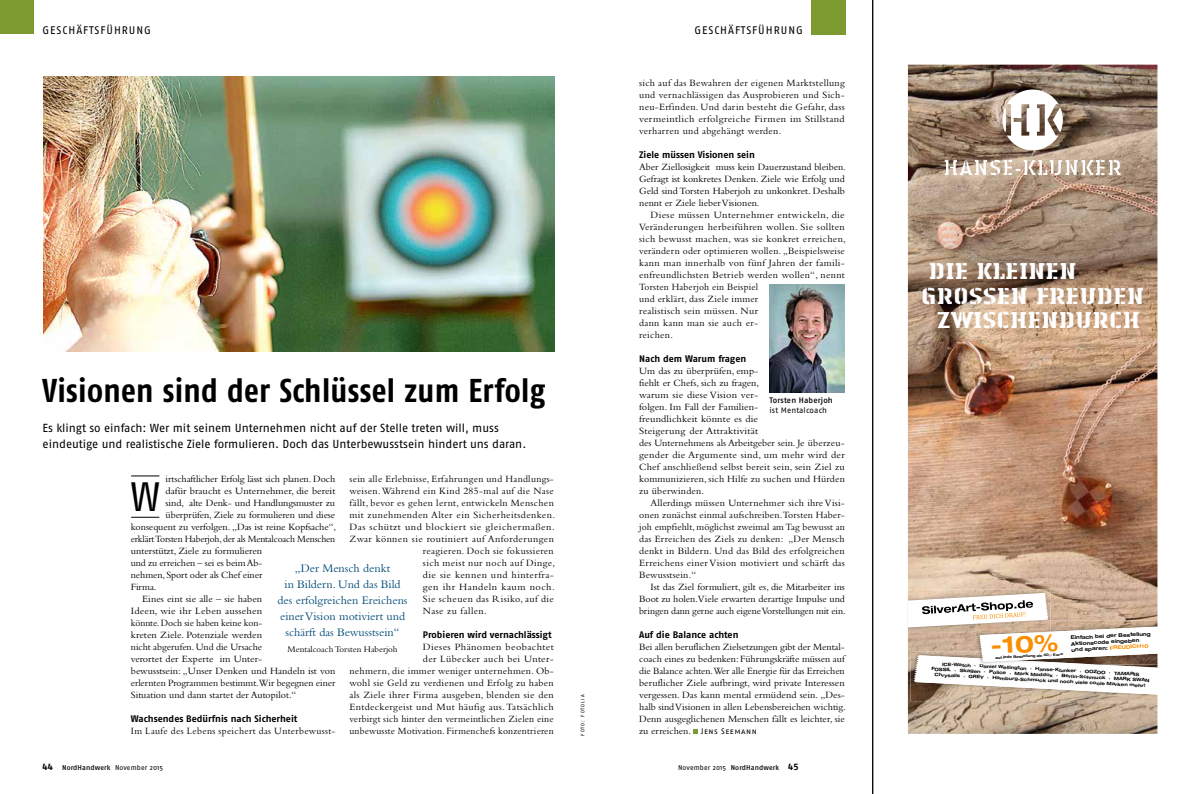
<style>
.page{position:relative;width:1191px;height:794px;background:#fff}
.page>*{position:absolute;margin:0;border:0;box-sizing:border-box;transform-origin:0 0}
.t1{font:41px "Fago Co";color:#000}
.t2{font:700 33px "Fago Co";letter-spacing:.01em;color:#000}
.t3{font:800 23.9px "LT Authentic Stencil";color:#fff}
.t4{font:700 expanded 23.4px "Helvetica Neue";color:#f98e00}
.t5{font:12px/16px "Bembo Std";color:#004c78;text-align:center}
.t6{font:11.7px/16px "Fago No";letter-spacing:-.005em;color:#000}
.t7{font:11px "Fago No";letter-spacing:.09em;color:#000}
.t8{font:10px/12px "Bembo Std";letter-spacing:.02em;color:#000;text-align:justify}
.t9{font:10px/12px "Bembo Std";letter-spacing:.02em;color:#000;text-align:right;scale:1.04 1}
.t10{font:10px "Bembo Std";letter-spacing:.04em;color:#000}
.t11{font:10px "Bembo Std";letter-spacing:-.01em;color:#000}
.t12{font:10px "Bembo Std";letter-spacing:-.005em;color:#000}
.t13{font:10px "Bembo Std";letter-spacing:.045em;color:#000}
.t14{font:10px "Bembo Std";color:#000}
.t15{font:10px "Bembo Std";letter-spacing:-.02em;color:#000;scale:.96 1}
.t16{font:10px "Bembo Std";color:#000;scale:1.04 1}
.t17{font:700 9.5px "Fago No";color:#000}
.t18{font:9px "Bembo Std";color:#000}
.t19{font:9px "Fago No Bold Tf";color:#000}
.t20{font:8px "Fago No Med";letter-spacing:.015em;color:#000}
.t21{font:8px "Fago No";letter-spacing:.015em;color:#000}
.t22{font:7px "Fago No";letter-spacing:.015em;color:#000}
.t23{font:7px "Fago No Med";letter-spacing:.015em;color:#000}
.t24{font:700 expanded 5px/6px "Helvetica Neue";color:#000}
.t25{font:5px "Fago No";letter-spacing:.195em;color:#000}
.t26{font:700 expanded 4.6px/5.5px "Helvetica Neue";color:#000;text-align:center}
.t27{font:700 expanded 3.5px "Helvetica Neue";color:#000}
.s1{font-family:"Fago No Regular Caps";font-size:8px}
.s2{font-family:"Fago No"}
.s3{font-family:"Fago No Med"}
.s4{font-family:"Fago No Bold Tf";font-size:9px}
.s5{color:#f98e00}
</style>
<div class="page">
<div style="left:0;top:0;width:34px;height:34px;background:#7c9a30"></div>
<div style="left:811px;top:0;width:34px;height:34px;background:#7c9a30"></div>
<hr style="left:872px;top:0;width:1px;height:794px;background:#000">
<img style="left:908px;top:65px;width:249px;height:669px">
<svg style="left:944px;top:160px;width:176px;height:15px"></svg>
<svg style="left:1002px;top:89px;width:60px;height:61px"></svg>
<img style="left:910px;top:694px;width:247px;height:8px">
<img style="left:908px;top:589px;width:142px;height:4px">
<svg style="left:908px;top:593px;width:249px;height:101px"></svg>
<svg style="left:131px;top:475px;width:28px;height:1px"></svg>
<svg style="left:131px;top:517px;width:28px;height:1px"></svg>
<svg style="left:693px;top:729px;width:4px;height:5px"></svg>
<img style="left:44px;top:77px;width:510px;height:275px">
<img style="left:769px;top:285px;width:75px;height:108px">
<p class="t7" style="left:43px;top:24px;width:110px">GESCHÄFTSFÜHRUNG</p>
<h2 class="t2" style="left:43px;top:371px;width:504px">Visionen sind der Schlüssel zum Erfolg</h2>
<p class="t6" style="left:43px;top:420px;width:485px">Es klingt so einfach: Wer mit seinem Unternehmen nicht auf der Stelle treten will, muss eindeutige und realistische Ziele formulieren. Doch das Unterbewusstsein hindert uns daran.</p>
<p class="t11" style="left:166px;top:473px;width:171px">irtschaftlicher Erfolg lässt sich planen. Doch</p>
<p class="t16" style="left:166px;top:485px;width:165px">dafür braucht es Unternehmer, die bereit</p>
<p class="t12" style="left:166px;top:497px;width:171px">sind, alte Denk- und Handlungsmuster zu</p>
<p class="t11" style="left:166px;top:509px;width:171px">überprüfen, Ziele zu formulieren und diese</p>
<p class="t11" style="left:131px;top:521px;width:207px">konsequent zu verfolgen. „Das ist reine Kopfsache“,</p>
<p class="t15" style="left:131px;top:533px;width:214px">erklärt Torsten Haberjoh, der als Mentalcoach Menschen</p>
<p class="t12" style="left:131px;top:545px;width:133px">unterstützt, Ziele zu formulieren</p>
<p class="t11" style="left:131px;top:557px;width:133px">und zu erreichen – sei es beim Ab-</p>
<p class="t11" style="left:131px;top:569px;width:133px">nehmen, Sport oder als Chef einer</p>
<p class="t8" style="left:131px;top:580px;width:27px">Firma.</p>
<p class="t8" style="left:142px;top:592px;width:121px">Eines eint sie alle – sie haben</p>
<p class="t9" style="left:131px;top:604px;width:128px">Ideen, wie ihr Leben aussehen</p>
<p class="t12" style="left:131px;top:617px;width:133px">könnte. Doch sie haben keine kon-</p>
<p class="t8" style="left:131px;top:628px;width:133px">kreten Ziele. Potenziale werden</p>
<p class="t14" style="left:131px;top:641px;width:133px">nicht abgerufen. Und die Ursache</p>
<p class="t8" style="left:131px;top:652px;width:133px">verortet der Experte im Unter-</p>
<p class="t8" style="left:131px;top:664px;width:206px">bewusstsein: „Unser Denken und Handeln ist von</p>
<p class="t12" style="left:131px;top:677px;width:206px">erlernten Programmen bestimmt.Wir begegnen einer</p>
<p class="t14" style="left:131px;top:689px;width:167px">Situation und dann startet der Autopilot.“</p>
<p class="t17" style="left:131px;top:713px;width:168px">Wachsendes Bedürfnis nach Sicherheit</p>
<p class="t8" style="left:131px;top:724px;width:206px">Im Laufe des Lebens speichert das Unterbewusst-</p>
<p class="t8" style="left:349px;top:472px;width:206px">sein alle Erlebnisse, Erfahrungen und Handlungs-</p>
<p class="t10" style="left:349px;top:485px;width:206px">weisen. Während ein Kind 285-mal auf die Nase</p>
<p class="t10" style="left:349px;top:497px;width:206px">fällt, bevor es gehen lernt, entwickeln Menschen</p>
<p class="t10" style="left:349px;top:509px;width:207px">mit zunehmenden Alter ein Sicherheitsdenken.</p>
<p class="t13" style="left:349px;top:521px;width:207px">Das schützt und blockiert sie gleichermaßen.</p>
<p class="t10" style="left:349px;top:533px;width:206px">Zwar können sie routiniert auf Anforderungen</p>
<p class="t8" style="left:423px;top:544px;width:132px">reagieren. Doch sie fokussieren</p>
<p class="t10" style="left:423px;top:557px;width:133px">sich meist nur noch auf Dinge,</p>
<p class="t13" style="left:423px;top:569px;width:132px">die sie kennen und hinterfra-</p>
<p class="t13" style="left:423px;top:581px;width:133px">gen ihr Handeln kaum noch.</p>
<p class="t10" style="left:423px;top:593px;width:132px">Sie scheuen das Risiko, auf die</p>
<p class="t10" style="left:423px;top:605px;width:65px">Nase zu fallen.</p>
<p class="t17" style="left:423px;top:629px;width:130px">Probieren wird vernachlässigt</p>
<p class="t9" style="left:349px;top:640px;width:198px">Dieses Phänomen beobachtet<br>der Lübecker auch bei Unter-<br>nehmern, die immer weniger unternehmen. Ob&shy;wohl sie Geld zu verdienen und Erfolg zu haben als Ziele ihrer Firma ausgeben, blenden sie den Entdeckergeist und Mut häufig aus. Tatsächlich verbirgt sich hinter den vermeintlichen Zielen eine unbewusste Motivation. Firmenchefs konzentrieren</p>
<h1 class="t1" style="left:131px;top:473px;width:30px">W</h1>
<p class="t5" style="left:277px;top:560px;width:131px">„Der Mensch denkt<br>in Bildern. Und das Bild des erfolgreichen Ereichens einer Vision motiviert und schärft das Bewusstsein“</p>
<p class="t18" style="left:287px;top:644px;width:112px">Mentalcoach Torsten Haberjoh</p>
<p class="t25" style="left:580px;top:735px;width:43px;rotate:-90deg">FOTO: FOTOLIA</p>
<p class="t7" style="left:694px;top:24px;width:110px">GESCHÄFTSFÜHRUNG</p>
<p class="t8" style="left:639px;top:76px;width:207px">sich auf das Bewahren der eigenen Marktstellung und vernachlässigen das Ausprobieren und Sich&shy;neu-Erfinden. Und darin besteht die Gefahr, dass vermeintlich erfolgreiche Firmen im Stillstand verharren und abgehängt werden.</p>
<p class="t17" style="left:639px;top:149px;width:117px">Ziele müssen Visionen sein</p>
<p class="t8" style="left:639px;top:160px;width:208px">Aber Ziellosigkeit muss kein Dauerzustand bleiben.<br>Gefragt ist konkretes Denken. Ziele wie Erfolg und Geld sind Torsten Haberjoh zu unkonkret. Deshalb nennt er Ziele lieber Visionen.</p>
<p class="t8" style="left:639px;top:208px;width:208px;text-align:left;text-indent:11px">Diese müssen Unternehmer entwickeln, die Veränderungen herbeiführen wollen. Sie sollten sich bewusst machen, was sie konkret erreichen, verändern oder optimieren wollen. „Beispielsweise kann man innerhalb von fünf Jahren der famili&shy;enfreundlichsten Betrieb werden wollen“, nennt Torsten Haberjoh ein Beispiel<br>und erklärt, dass Ziele immer<br>realistisch sein müssen. Nur<br>dann kann man sie auch er-<br>reichen.</p>
<p class="t17" style="left:639px;top:353px;width:109px">Nach dem Warum fragen</p>
<p class="t8" style="left:639px;top:364px;width:207px;text-align:left">Um das zu überprüfen, emp-<br>fiehlt er Chefs, sich zu fragen,<br>warum sie diese Vision ver-<br>folgen. Im Fall der Familien-<br>freundlichkeit könnte es die<br>Steigerung der Attraktivität<br>des Unternehmens als Arbeitgeber sein. Je überzeu&shy;gender die Argumente sind, um mehr wird der Chef anschließend selbst bereit sein, sein Ziel zu kommunizieren, sich Hilfe zu suchen und Hürden zu überwinden.</p>
<p class="t8" style="left:639px;top:496px;width:207px;text-indent:11px">Allerdings müssen Unternehmer sich ihre Visi&shy;onen zunächst einmal aufschreiben. Torsten Haber&shy;joh empfiehlt, möglichst zweimal am Tag bewusst an das Erreichen des Ziels zu denken: „Der Mensch denkt in Bildern. Und das Bild des erfolgreichen Erreichens einer Vision motiviert und schärft das Bewusstsein.“</p>
<p class="t8" style="left:639px;top:580px;width:208px;text-indent:11px">Ist das Ziel formuliert, gilt es, die Mitarbeiter ins Boot zu holen.Viele erwarten derartige Impulse und bringen dann gerne auch eigene Vorstellungen mit ein.</p>
<p class="t17" style="left:639px;top:629px;width:101px">Auf die Balance achten</p>
<p class="t8" style="left:639px;top:640px;width:208px">Bei allen beruflichen Zielsetzungen gibt der Mental&shy;coach eines zu bedenken: Führungskräfte müssen auf die Balance achten.Wer alle Energie für das Erreichen beruflicher Ziele aufbringt, wird private Interessen vergessen. Das kann mental ermüdend sein. „Des&shy;halb sind Visionen in allen Lebensbereichen wichtig.<br>Denn ausgeglichenen Menschen fällt es leichter, sie zu erreichen. <span class="s1">Jens Seemann</span></p>
<p class="t20" style="left:769px;top:395px;width:65px">Torsten Haberjoh</p>
<p class="t21" style="left:769px;top:405px;width:59px">ist Mentalcoach</p>
<p class="t19" style="left:43px;top:761px;width:12px">44</p>
<p class="t23" style="left:62px;top:763px;width:103px">NordHandwerk <span class="s2">November 2015</span></p>
<p class="t22" style="left:678px;top:763px;width:122px">November 2015 <span class="s3">NordHandwerk</span> <span class="s4">45</span></p>
<h3 class="t3" style="left:929px;top:256px;width:149px">DIE KLEINEN</h3>
<h3 class="t3" style="left:921px;top:280px;width:225px">GROSSEN FREUDEN</h3>
<h3 class="t3" style="left:936px;top:305px;width:205px">ZWISCHENDURCH</h3>
<h3 class="t4" style="left:990px;top:631px;width:69px;rotate:-3deg">-10%</h3>
<p class="t27" style="left:995px;top:655px;width:69px;rotate:-3deg">auf jede Bestellung ab 40,- Euro</p>
<p class="t24" style="left:1070px;top:634px;width:81px;rotate:-3deg">Einfach bei der Bestellung<br>Aktionscode eingeben und sparen: <span class="s5">FREUDICH10</span></p>
<p class="t26" style="left:932px;top:660px;width:220px;rotate:3deg">ICE-Watch · Daniel Wellington · Hanse-Klunker · OOZOO · TAMARIS<br>FOSSIL · Skagen · Police · Mark Maddox · Berlin-Schmuck · MARK SWAN<br>Chrysalis · GREY · Hamburg-Schmuck und noch viele coole Marken mehr!</p>
</div>
